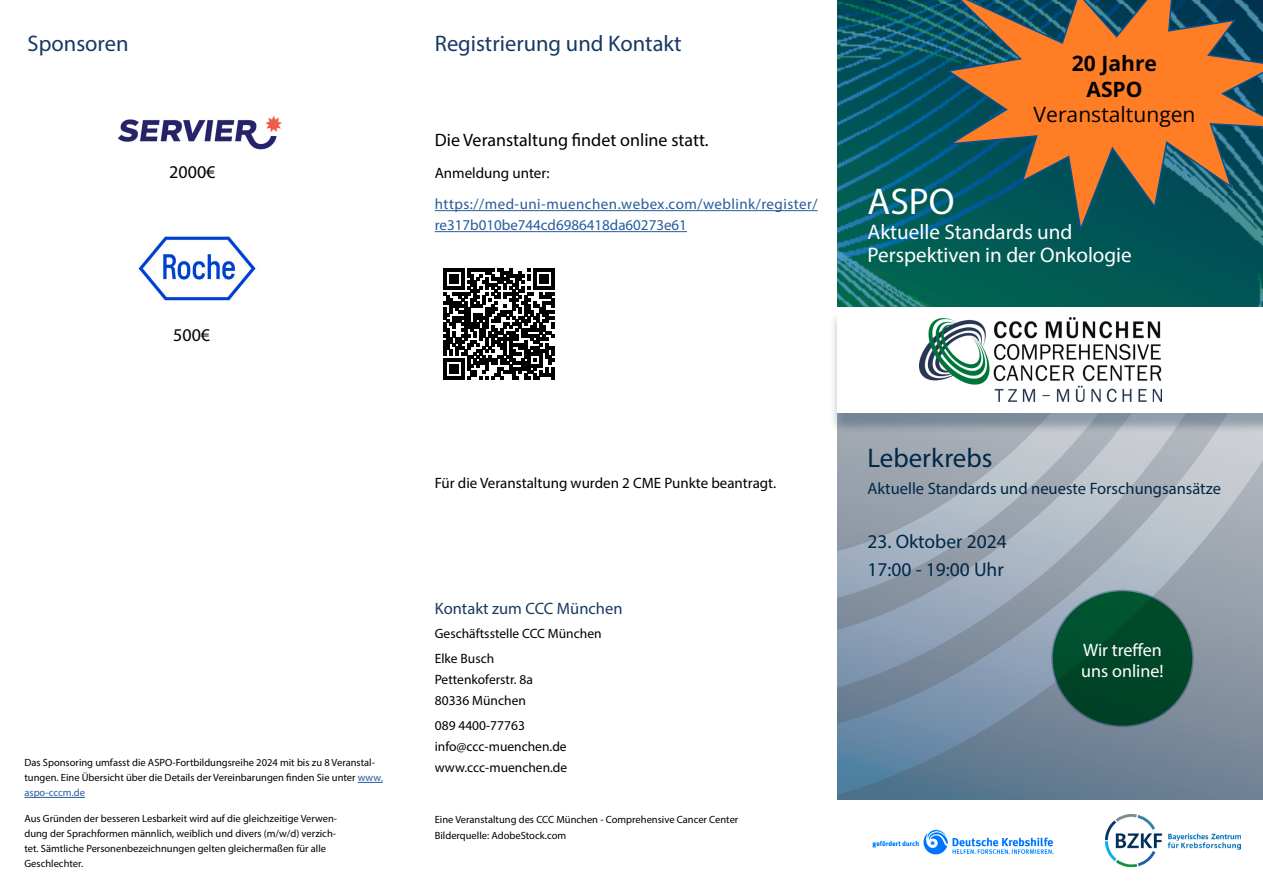
<style>
.page{position:relative;width:1263px;height:893px;background:#fff}
.page>*{position:absolute;margin:0;border:0;box-sizing:border-box;transform-origin:0 0}
.t1{font:37.35px "Myriad Pro";color:#fff}
.t2{font:27px "Myriad Pro";color:#002847}
.t3{font:22.5px "Myriad Pro";color:#183963}
.t4{font:21.15px/22.8px "Myriad Pro";color:#fff}
.t5{font:21px "Open Sans";color:#000}
.t6{font:700 21px/25.2px "Open Sans";color:#000;text-align:center}
.t7{font:19.5px/28.5px "Myriad Pro";color:#002847}
.t8{font:18px "Myriad Pro";color:#000}
.t9{font:18px/21.6px "Myriad Pro";color:#fff}
.t10{font:16.5px "Myriad Pro";color:#002847}
.t11{font:16.5px "Myriad Pro";color:#183963}
.t12{font:15px/21px "Myriad Pro";letter-spacing:.02em;color:#275b9b}
.t13{font:15px "Myriad Pro";color:#000}
.t14{font:13.5px/21px "Myriad Pro";color:#000}
.t15{font:10.5px/15px "Myriad Pro";color:#000}
.s1{color:#275b9b}
</style>
<div class="page">
<svg style="left:838px;top:434px;width:425px;height:365px;background:#7f91a4"></svg>
<svg style="left:838px;top:434px;width:353px;height:173px;background:#a6afba"></svg>
<svg style="left:358px;top:782px;width:25px;height:1px"></svg>
<hr style="left:24px;top:797px;width:61px;height:1px;background:#275b9b">
<hr style="left:435px;top:210px;width:382px;height:1px;background:#275b9b">
<hr style="left:435px;top:231px;width:252px;height:1px;background:#275b9b">
<img style="left:872px;top:829px;width:182px;height:26px">
<img style="left:1106px;top:814px;width:134px;height:53px">
<div style="left:829px;top:310px;width:434px;height:124px;background:#002847;opacity:.16"></div>
<div style="left:838px;top:306px;width:425px;height:106px;background:#fff"></div>
<img style="left:919px;top:318px;width:243px;height:83px">
<img style="left:838px;top:0;width:425px;height:306px">
<div style="left:1052px;top:590px;width:141px;height:136px;background:linear-gradient(to bottom,#065736,#003e24);border-radius:50%"></div>
<svg style="left:944px;top:0;width:319px;height:235px;background:#7c6746"></svg>
<img style="left:118px;top:116px;width:164px;height:34px">
<img style="left:138px;top:236px;width:118px;height:65px">
<svg style="left:444px;top:269px;width:111px;height:111px"></svg>
<h3 class="t3" style="left:28px;top:30px;width:102px">Sponsoren</h3>
<h3 class="t8" style="left:169px;top:161px;width:48px">2000€</h3>
<h3 class="t8" style="left:173px;top:324px;width:38px">500€</h3>
<p class="t15" style="left:24px;top:755px;width:360px">Das Sponsoring umfasst die ASPO-Fortbildungsreihe 2024 mit bis zu 8 Veranstal&shy;tungen. Eine Übersicht über die Details der Vereinbarungen finden Sie unter <span class="s1">www. aspo-cccm.de</span></p>
<p class="t15" style="left:24px;top:811px;width:314px">Aus Gründen der besseren Lesbarkeit wird auf die gleichzeitige Verwen&shy;dung der Sprachformen männlich, weiblich und divers (m/w/d) verzich&shy;tet. Sämtliche Personenbezeichnungen gelten gleichermaßen für alle Geschlechter.</p>
<h3 class="t3" style="left:435px;top:30px;width:248px">Registrierung und Kontakt</h3>
<h3 class="t8" style="left:435px;top:129px;width:275px">Die Veranstaltung findet online statt.</h3>
<h3 class="t13" style="left:435px;top:163px;width:116px">Anmeldung unter:</h3>
<h3 class="t12" style="left:435px;top:193px;width:384px">https://med-uni-muenchen.webex.com/weblink/register/ re317b010be744cd6986418da60273e61</h3>
<h3 class="t6" style="left:1072px;top:51px;width:87px">20 Jahre<br>ASPO</h3>
<h3 class="t5" style="left:1033px;top:100px;width:163px">Veranstaltungen</h3>
<h1 class="t1" style="left:867px;top:179px;width:88px">ASPO</h1>
<h3 class="t4" style="left:867px;top:220px;width:266px">Aktuelle Standards und<br>Perspektiven in der Onkologie</h3>
<h3 class="t13" style="left:435px;top:474px;width:343px">Für die Veranstaltung wurden 2 CME Punkte beantragt.</h3>
<h3 class="t11" style="left:435px;top:599px;width:189px">Kontakt zum CCC München</h3>
<p class="t14" style="left:435px;top:620px;width:168px;line-height:25.2px">Geschäftsstelle CCC München<br>Elke Busch</p>
<p class="t14" style="left:435px;top:668px;width:100px">Pettenkoferstr. 8a<br>80336 München</p>
<p class="t14" style="left:435px;top:715px;width:134px">089 4400-77763 info@ccc-muenchen.de www.ccc-muenchen.de</p>
<p class="t15" style="left:435px;top:811px;width:305px;line-height:16.2px">Eine Veranstaltung des CCC München - Comprehensive Cancer Center<br>Bilderquelle: AdobeStock.com</p>
<h2 class="t2" style="left:867px;top:441px;width:126px">Leberkrebs</h2>
<h3 class="t10" style="left:867px;top:478px;width:355px">Aktuelle Standards und neueste Forschungsansätze</h3>
<h3 class="t7" style="left:867px;top:527px;width:141px">23. Oktober 2024<br>17:00 - 19:00 Uhr</h3>
<h3 class="t9" style="left:1081px;top:638px;width:84px">Wir treffen uns online!</h3>
</div>
